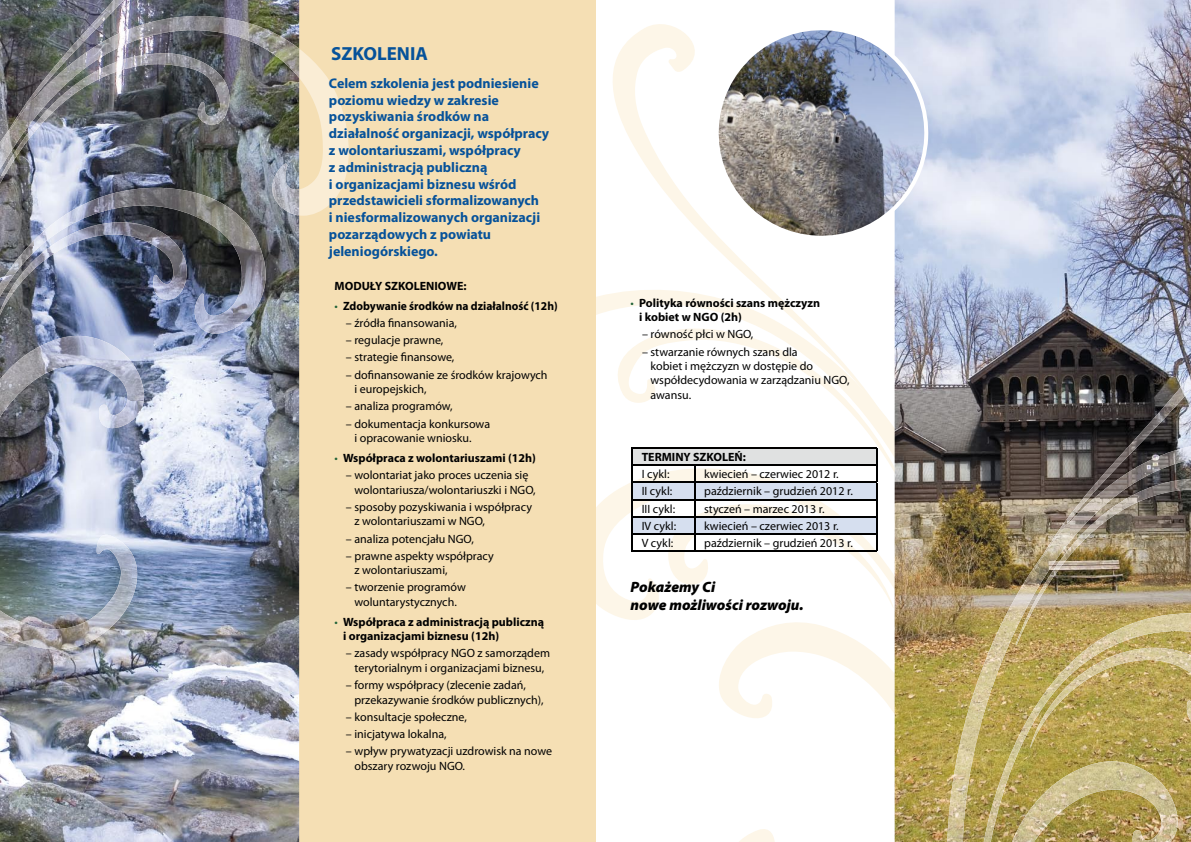
<style>
.page{position:relative;width:1191px;height:842px;background:#fff}
.page>*{position:absolute;margin:0;border:0;box-sizing:border-box;transform-origin:0 0}
.t1{font:700 19px "Myriad Pro";color:#06529a}
.t2{font:italic 900 15px/18px "Myriad Pro";color:#000}
.t3{font:700 14px/16.8px "Myriad Pro";color:#06529a}
.t4{font:12px/14.4px "Myriad Pro";color:#000}
.t5{font:700 12px/14.4px "Myriad Pro";color:#000}
.t6{font:700 12px "Myriad Pro";color:#000;scale:.96 1}
.s1{font-weight:400;color:#216337}
</style>
<div class="page">
<svg style="left:595px;top:458px;width:299px;height:384px"></svg>
<svg style="left:714px;top:618px;width:180px;height:224px"></svg>
<svg style="left:599px;top:24px;width:208px;height:301px"></svg>
<svg style="left:601px;top:325px;width:293px;height:177px"></svg>
<div style="left:296px;top:0;width:299px;height:842px;background:#f5dfb4"></div>
<img style="left:0;top:0;width:299px;height:842px">
<svg style="left:299px;top:49px;width:50px;height:167px"></svg>
<img style="left:124px;top:16px;width:9px;height:37px">
<img style="left:133px;top:16px;width:166px;height:34px">
<img style="left:266px;top:49px;width:33px;height:34px">
<img style="left:0;top:82px;width:10px;height:36px">
<img style="left:98px;top:86px;width:2px;height:30px">
<img style="left:266px;top:149px;width:33px;height:67px">
<img style="left:66px;top:516px;width:67px;height:133px">
<img style="left:133px;top:549px;width:33px;height:67px">
<img style="left:0;top:600px;width:33px;height:49px">
<img style="left:33px;top:616px;width:34px;height:33px">
<img style="left:33px;top:188px;width:67px;height:34px">
<img style="left:99px;top:188px;width:167px;height:29px">
<img style="left:0;top:217px;width:33px;height:88px">
<img style="left:166px;top:217px;width:100px;height:29px">
<img style="left:62px;top:253px;width:5px;height:23px">
<img style="left:232px;top:246px;width:34px;height:88px">
<img style="left:166px;top:275px;width:67px;height:59px">
<img style="left:0;top:336px;width:144px;height:66px">
<img style="left:0;top:402px;width:36px;height:33px">
<img style="left:72px;top:402px;width:72px;height:33px">
<img style="left:0;top:567px;width:36px;height:33px">
<img style="left:10px;top:64px;width:23px;height:54px">
<img style="left:63px;top:0;width:61px;height:57px">
<img style="left:32px;top:29px;width:31px;height:86px">
<img style="left:63px;top:57px;width:2px;height:29px">
<img style="left:1px;top:86px;width:31px;height:32px">
<img style="left:65px;top:53px;width:164px;height:33px">
<img style="left:33px;top:86px;width:65px;height:33px">
<img style="left:197px;top:86px;width:32px;height:65px">
<img style="left:0;top:118px;width:66px;height:33px">
<img style="left:0;top:151px;width:33px;height:33px">
<img style="left:31px;top:222px;width:156px;height:31px">
<img style="left:0;top:253px;width:62px;height:31px">
<img style="left:124px;top:253px;width:63px;height:62px">
<img style="left:0;top:284px;width:31px;height:31px">
<img style="left:894px;top:0;width:297px;height:842px">
<img style="left:1099px;top:446px;width:61px;height:72px">
<img style="left:1160px;top:446px;width:31px;height:33px">
<img style="left:1038px;top:569px;width:6px;height:9px">
<img style="left:1008px;top:554px;width:30px;height:108px">
<img style="left:977px;top:590px;width:31px;height:180px">
<img style="left:947px;top:662px;width:31px;height:180px">
<img style="left:1072px;top:613px;width:59px;height:35px">
<img style="left:1131px;top:613px;width:60px;height:33px">
<img style="left:1042px;top:646px;width:30px;height:35px">
<img style="left:1013px;top:678px;width:30px;height:99px">
<img style="left:983px;top:744px;width:30px;height:98px">
<img style="left:1040px;top:761px;width:141px;height:54px">
<img style="left:1011px;top:788px;width:29px;height:54px">
<img style="left:1040px;top:815px;width:28px;height:27px">
<img style="left:1125px;top:815px;width:56px;height:27px">
<img style="left:1159px;top:374px;width:32px;height:65px">
<img style="left:1128px;top:406px;width:31px;height:66px">
<img style="left:1097px;top:439px;width:31px;height:65px">
<img style="left:1066px;top:471px;width:31px;height:41px">
<img style="left:1035px;top:504px;width:31px;height:65px">
<img style="left:1103px;top:479px;width:88px;height:33px">
<img style="left:1044px;top:512px;width:59px;height:67px">
<img style="left:1103px;top:512px;width:29px;height:34px">
<img style="left:1015px;top:578px;width:59px;height:34px">
<img style="left:1015px;top:611px;width:30px;height:34px">
<img style="left:1062px;top:648px;width:129px;height:33px">
<img style="left:1030px;top:681px;width:64px;height:33px">
<img style="left:1158px;top:681px;width:33px;height:66px">
<img style="left:1030px;top:714px;width:32px;height:33px">
<img style="left:712px;top:23px;width:219px;height:220px">
<hr style="left:631px;top:448px;width:63px;height:1px;background:#000">
<hr style="left:694px;top:448px;width:183px;height:1px;background:#000">
<svg style="left:631px;top:449px;width:262px;height:159px"></svg>
<hr style="left:631px;top:550px;width:63px;height:1px;background:#000">
<hr style="left:694px;top:550px;width:183px;height:1px;background:#000">
<h1 class="t1" style="left:331px;top:41px;width:98px">SZKOLENIA</h1>
<p class="t3" style="left:329px;top:74px;width:222px">Celem szkolenia jest podniesienie poziomu wiedzy w zakresie pozyskiwania środków na działalność organizacji, współpracy z wolontariuszami, współpracy<br>z administracją publiczną<br>i organizacjami biznesu wśród przedstawicieli sformalizowanych<br>i niesformalizowanych organizacji pozarządowych z powiatu jeleniogórskiego.</p>
<p class="t5" style="left:334px;top:278px;width:133px">MODUŁY SZKOLENIOWE:</p>
<p class="t6" style="left:334px;top:298px;width:234px"><span class="s1">•</span> Zdobywanie środków na działalność (12h)</p>
<p class="t4" style="left:346px;top:315px;width:113px">– źródła finansowania,</p>
<p class="t4" style="left:346px;top:333px;width:99px">– regulacje prawne,</p>
<p class="t4" style="left:346px;top:350px;width:110px">– strategie finansowe,</p>
<p class="t4" style="left:354px;top:367px;width:195px;text-indent:-9px">– dofinansowanie ze środków krajowych i europejskich,</p>
<p class="t4" style="left:346px;top:399px;width:108px">– analiza programów,</p>
<p class="t4" style="left:354px;top:416px;width:137px;text-indent:-9px">– dokumentacja konkursowa i opracowanie wniosku.</p>
<p class="t5" style="left:334px;top:450px;width:203px"><span class="s1">•</span> Współpraca z wolontariuszami (12h)</p>
<p class="t4" style="left:354px;top:468px;width:183px;text-indent:-9px">– wolontariat jako proces uczenia się wolontariusza/wolontariuszki i NGO,</p>
<p class="t4" style="left:354px;top:499px;width:179px;text-indent:-9px">– sposoby pozyskiwania i współpracy z wolontariuszami w NGO,</p>
<p class="t4" style="left:346px;top:531px;width:129px">– analiza potencjału NGO,</p>
<p class="t4" style="left:354px;top:548px;width:141px;text-indent:-9px">– prawne aspekty współpracy z wolontariuszami,</p>
<p class="t4" style="left:346px;top:580px;width:121px;text-align:center">– tworzenie programów woluntarystycznych.</p>
<p class="t5" style="left:343px;top:614px;width:202px;text-indent:-9px"><span class="s1">•</span> Współpraca z administracją publiczną i organizacjami biznesu (12h)</p>
<p class="t4" style="left:346px;top:646px;width:206px;text-align:center">– zasady współpracy NGO z samorządem terytorialnym i organizacjami biznesu,</p>
<p class="t4" style="left:354px;top:678px;width:191px;text-indent:-9px">– formy współpracy (zlecenie zadań, przekazywanie środków publicznych),</p>
<p class="t4" style="left:346px;top:709px;width:122px">– konsultacje społeczne,</p>
<p class="t4" style="left:346px;top:726px;width:102px">– inicjatywa lokalna,</p>
<p class="t4" style="left:354px;top:744px;width:199px;text-indent:-9px">– wpływ prywatyzacji uzdrowisk na nowe obszary rozwoju NGO.</p>
<p class="t5" style="left:639px;top:295px;width:183px;text-indent:-9px"><span class="s1">•</span> Polityka równości szans mężczyzn i kobiet w NGO (2h)</p>
<p class="t4" style="left:642px;top:327px;width:113px">– równość płci w NGO,</p>
<p class="t4" style="left:650px;top:344px;width:200px;text-indent:-9px">– stwarzanie równych szans dla<br>kobiet i mężczyzn w dostępie do współdecydowania w zarządzaniu NGO, awansu.</p>
<p class="t5" style="left:641px;top:450px;width:106px">TERMINY SZKOLEŃ:</p>
<p class="t4" style="left:641px;top:467px;width:29px">I cykl:</p>
<p class="t4" style="left:704px;top:467px;width:136px">kwiecień – czerwiec 2012 r.</p>
<p class="t4" style="left:641px;top:484px;width:32px">II cykl:</p>
<p class="t4" style="left:704px;top:484px;width:150px">październik – grudzień 2012 r.</p>
<p class="t4" style="left:641px;top:502px;width:35px">III cykl:</p>
<p class="t4" style="left:704px;top:502px;width:122px">styczeń – marzec 2013 r.</p>
<p class="t4" style="left:641px;top:519px;width:36px">IV cykl:</p>
<p class="t4" style="left:704px;top:519px;width:136px">kwiecień – czerwiec 2013 r.</p>
<p class="t4" style="left:641px;top:536px;width:33px">V cykl:</p>
<p class="t4" style="left:704px;top:536px;width:150px">październik – grudzień 2013 r.</p>
<p class="t2" style="left:630px;top:577px;width:174px">Pokażemy Ci<br>nowe możliwości rozwoju.</p>
</div>
